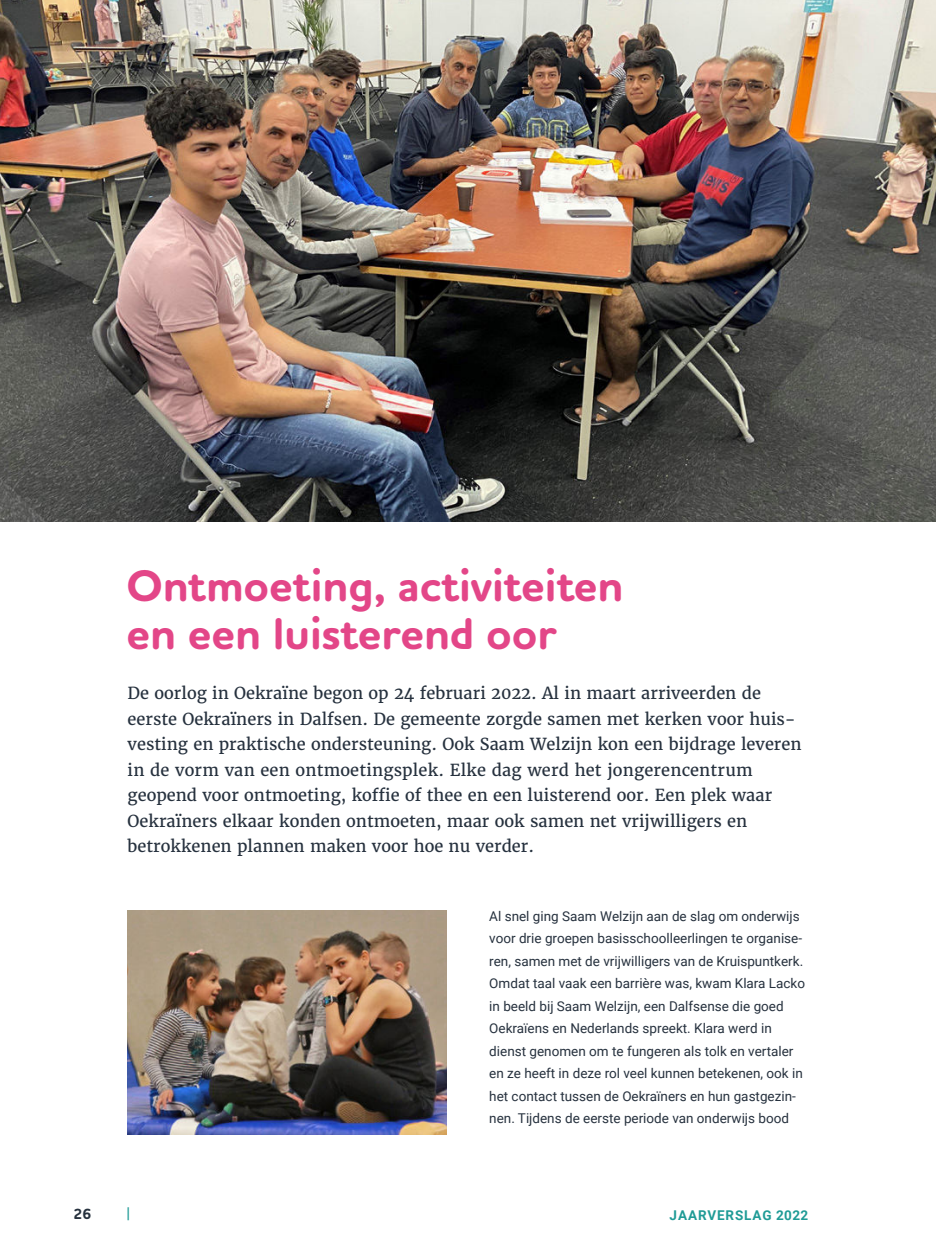
<style>
.page{position:relative;width:936px;height:1234px;background:#fff}
.page>*{position:absolute;margin:0;border:0;box-sizing:border-box;transform-origin:0 0}
.t1{font:700 45px/48px "Houschka Rounded";color:#e34688}
.t2{font:16.5px/25.5px "Merriweather";color:#26313e}
.t3{font:700 15px "Houschka Rounded";color:#26313e}
.t4{font:13.5px/22.5px "Roboto";color:#26313e}
.t5{font:700 13.5px "Roboto";letter-spacing:.065em;color:#1f9b96}
.t6{font:13.5px "Merriweather";color:#1f9b96}
</style>
<div class="page">
<img style="left:0;top:0;width:935px;height:521px">
<img style="left:128px;top:910px;width:318px;height:223px">
<h1 class="t1" style="left:126px;top:564px;width:498px">Ontmoeting, activiteiten en een luisterend oor</h1>
<p class="t2" style="left:128px;top:681px;width:675px">De oorlog in Oekraïne begon op 24 februari 2022. Al in maart arriveerden de eerste Oekraïners in Dalfsen. De gemeente zorgde samen met kerken voor huis&shy;vesting en praktische ondersteuning. Ook Saam Welzijn kon een bijdrage leveren in de vorm van een ontmoetingsplek. Elke dag werd het jongerencentrum geopend voor ontmoeting, koffie of thee en een luisterend oor. Een plek waar Oekraïners elkaar konden ontmoeten, maar ook samen net vrijwilligers en betrokkenen plannen maken voor hoe nu verder.</p>
<p class="t4" style="left:489px;top:905px;width:317px">Al snel ging Saam Welzijn aan de slag om onderwijs voor drie groepen basisschoolleerlingen te organise&shy;ren, samen met de vrijwilligers van de Kruispuntkerk.<br>Omdat taal vaak een barrière was, kwam Klara Lacko in beeld bij Saam Welzijn, een Dalfsense die goed Oekraïens en Nederlands spreekt. Klara werd in dienst genomen om te fungeren als tolk en vertaler en ze heeft in deze rol veel kunnen betekenen, ook in het contact tussen de Oekraïners en hun gastgezin&shy;nen. Tijdens de eerste periode van onderwijs bood</p>
<p class="t3" style="left:73px;top:1206px;width:19px">26</p>
<p class="t6" style="left:125px;top:1206px;width:7px">|</p>
<p class="t5" style="left:669px;top:1207px;width:140px">JAARVERSLAG 2022</p>
</div>
